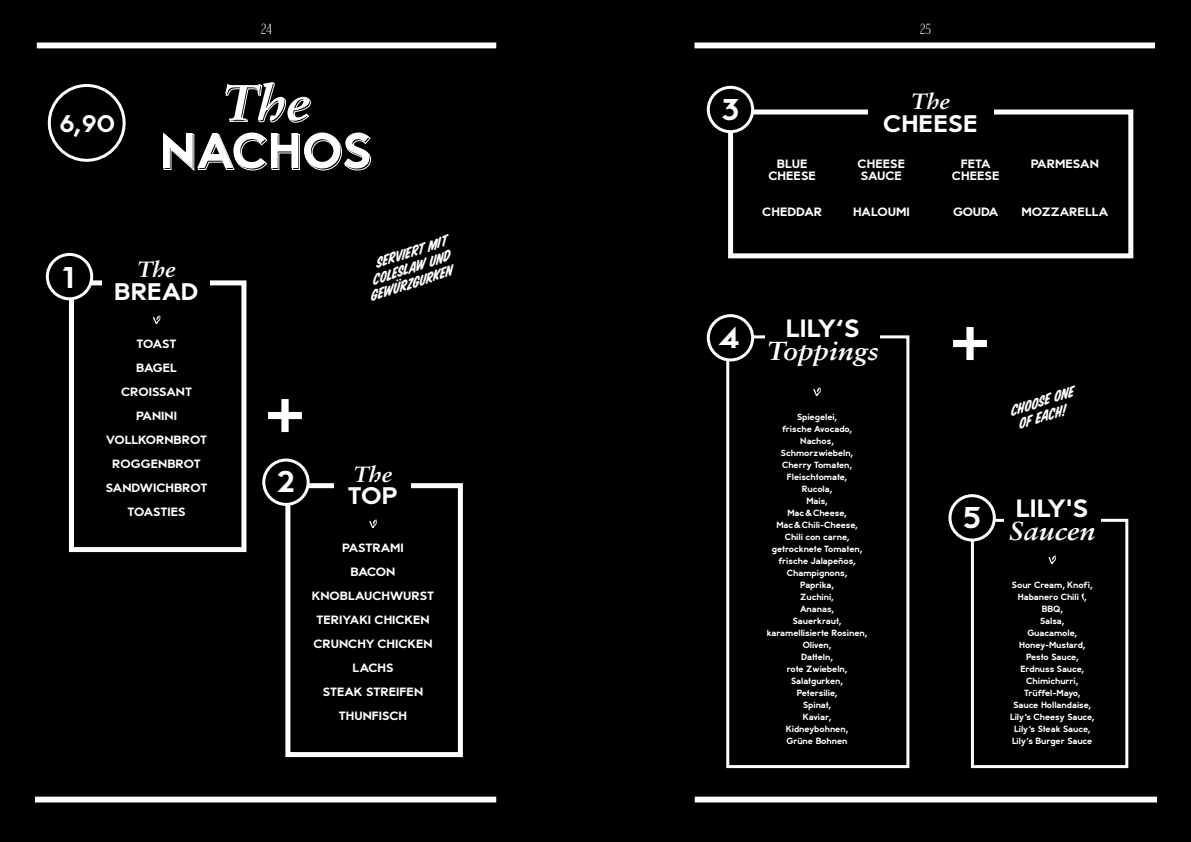
<style>
.page{position:relative;width:1191px;height:842px;background:#000}
.page>*{position:absolute;margin:0;border:0;box-sizing:border-box;transform-origin:0 0}
.t1{font:700 60px "Station 51";color:#fff}
.t2{font:700 50px "Station 51";letter-spacing:.02em;color:#fff}
.t3{font:italic 700 50px "Sabon LT Std";color:#fff;scale:1.07 1}
.t4{font:700 30px "Station 51";color:#fff;scale:1.07 1}
.t5{font:italic 700 26px "Sabon LT Std";color:#fff;scale:1.07 1}
.t6{font:700 25px "Station 51";color:#fff;scale:1.07 1}
.t7{font:700 24px "Station 51";color:#fff;scale:1.07 1}
.t8{font:italic 700 22px "Sabon LT Std";letter-spacing:-.01em;color:#fff;scale:1.07 1}
.t9{font:italic 16px/15px "House Sampler House Slant";color:#fff;text-align:right}
.t10{font:300 condensed 14.6px "New Face";color:#fff;scale:1.07 1}
.t11{font:700 12.1px/12px "Station 51";color:#fff;text-align:center;scale:1.07 1}
.t12{font:700 12px/24px "Station 51";color:#fff;text-align:center;scale:1.07 1}
.t13{font:700 9px/12px "Station 51";letter-spacing:-.005em;color:#fff;text-align:center}
</style>
<div class="page">
<div style="left:37px;top:43px;width:459px;height:5px;background:#fff"></div>
<div style="left:694px;top:43px;width:461px;height:5px;background:#fff"></div>
<div style="left:35px;top:797px;width:461px;height:5px;background:#fff"></div>
<div style="left:694px;top:797px;width:463px;height:5px;background:#fff"></div>
<svg style="left:226px;top:83px;width:85px;height:40px;background:#252525"></svg>
<svg style="left:164px;top:133px;width:207px;height:38px;background:#202020"></svg>
<div style="left:285px;top:483px;width:178px;height:274px;border:5px solid #fff"></div>
<svg style="left:369px;top:519px;width:9px;height:10px"></svg>
<div style="left:264px;top:460px;width:44px;height:44px;background:#000;border-radius:50%"></div>
<div style="left:262px;top:458px;width:48px;height:48px;border:3px solid #fff;border-radius:50%"></div>
<div style="left:334px;top:465px;width:77px;height:50px;background:#000"></div>
<div style="left:69px;top:280px;width:177px;height:272px;border:5px solid #fff"></div>
<svg style="left:153px;top:315px;width:8px;height:10px"></svg>
<div style="left:47px;top:254px;width:45px;height:45px;background:#000;border-radius:50%"></div>
<div style="left:46px;top:253px;width:47px;height:47px;border:3px solid #fff;border-radius:50%"></div>
<div style="left:103px;top:260px;width:107px;height:50px;background:#000"></div>
<div style="left:971px;top:519px;width:157px;height:249px;border:3px solid #fff"></div>
<div style="left:1003px;top:498px;width:97px;height:58px;background:#000"></div>
<svg style="left:1048px;top:555px;width:8px;height:10px"></svg>
<svg style="left:1081px;top:593px;width:3px;height:7px"></svg>
<div style="left:950px;top:496px;width:44px;height:44px;background:#000;border-radius:50%"></div>
<div style="left:948px;top:494px;width:47px;height:47px;border:3px solid #fff;border-radius:50%"></div>
<div style="left:728px;top:110px;width:405px;height:148px;border:5px solid #fff"></div>
<div style="left:708px;top:87px;width:44px;height:45px;background:#000;border-radius:50%"></div>
<div style="left:707px;top:86px;width:47px;height:47px;border:3px solid #fff;border-radius:50%"></div>
<div style="left:867px;top:92px;width:126px;height:51px;background:#000"></div>
<div style="left:726px;top:335px;width:183px;height:433px;border:3px solid #fff"></div>
<div style="left:765px;top:318px;width:115px;height:59px;background:#000"></div>
<svg style="left:813px;top:387px;width:8px;height:10px"></svg>
<div style="left:708px;top:316px;width:44px;height:44px;background:#000;border-radius:50%"></div>
<div style="left:707px;top:314px;width:47px;height:47px;border:3px solid #fff;border-radius:50%"></div>
<div style="left:48px;top:84px;width:78px;height:78px;border:3px solid #fff;border-radius:50%"></div>
<h3 class="t7" style="left:59px;top:109px;width:53px">6,90</h3>
<h3 class="t10" style="left:261px;top:22px;width:12px">24</h3>
<h3 class="t10" style="left:919px;top:22px;width:12px">25</h3>
<h2 class="t3" style="left:222px;top:72px;width:84px">The</h2>
<h2 class="t2" style="left:160px;top:121px;width:213px">NACHOS</h2>
<h3 class="t4" style="left:721px;top:92px;width:19px">3</h3>
<h3 class="t8" style="left:911px;top:88px;width:38px">The</h3>
<h3 class="t7" style="left:883px;top:109px;width:90px">CHEESE</h3>
<h3 class="t11" style="left:768px;top:158px;width:46px">BLUE<br>CHEESE</h3>
<h3 class="t11" style="left:952px;top:158px;width:46px">FETA<br>CHEESE</h3>
<h3 class="t11" style="left:1030px;top:158px;width:65px">PARMESAN</h3>
<h3 class="t11" style="left:857px;top:158px;width:46px;text-align:left">CHEESE<br>SAUCE</h3>
<h3 class="t11" style="left:762px;top:206px;width:58px">CHEDDAR</h3>
<h3 class="t11" style="left:853px;top:206px;width:55px">HALOUMI</h3>
<h3 class="t11" style="left:953px;top:206px;width:44px">GOUDA</h3>
<h3 class="t11" style="left:1021px;top:206px;width:83px">MOZZARELLA</h3>
<h3 class="t4" style="left:62px;top:260px;width:13px">1</h3>
<h3 class="t8" style="left:137px;top:256px;width:38px">The</h3>
<h3 class="t7" style="left:114px;top:277px;width:80px">BREAD</h3>
<h3 class="t12" style="left:106px;top:332px;width:97px">TOAST<br>BAGEL<br>CROISSANT<br>PANINI<br>VOLLKORNBROT<br>ROGGENBROT<br>SANDWICHBROT<br>TOASTIES</h3>
<h3 class="t9" style="left:358px;top:262px;width:91px;rotate:-18deg">serviert mit coleslaw und gewurzgurken</h3>
<h3 class="t4" style="left:718px;top:320px;width:22px">4</h3>
<h3 class="t6" style="left:786px;top:313px;width:70px">LILY‘S</h3>
<h3 class="t5" style="left:767px;top:335px;width:106px">Toppings</h3>
<h1 class="t1" style="left:949px;top:303px;width:42px">+</h1>
<h3 class="t9" style="left:1007px;top:405px;width:68px;rotate:-18deg">Choose one</h3>
<h1 class="t1" style="left:264px;top:375px;width:42px">+</h1>
<h3 class="t9" style="left:1015px;top:418px;width:51px;rotate:-18deg">of each!</h3>
<p class="t13" style="left:767px;top:411px;width:102px">Spiegelei,<br>frische Avocado,<br>Nachos,<br>Schmorzwiebeln,<br>Cherry Tomaten,<br>Fleischtomate,<br>Rucola,<br>Mais,<br>Mac&amp;Cheese,<br>Mac&amp;Chili-Cheese,<br>Chili con carne, getrocknete Tomaten, frische Jalapeños,<br>Champignons,<br>Paprika,<br>Zuchini,<br>Ananas,<br>Sauerkraut, karamellisierte Rosinen,<br>Oliven,<br>Datteln,<br>rote Zwiebeln,<br>Salatgurken,<br>Petersilie,<br>Spinat,<br>Kaviar,<br>Kidneybohnen,<br>Grüne Bohnen</p>
<h3 class="t4" style="left:277px;top:464px;width:18px">2</h3>
<h3 class="t8" style="left:353px;top:461px;width:38px">The</h3>
<h3 class="t7" style="left:348px;top:481px;width:48px">TOP</h3>
<h3 class="t6" style="left:1015px;top:493px;width:69px">LILY'S</h3>
<h3 class="t5" style="left:1008px;top:515px;width:82px">Saucen</h3>
<h3 class="t4" style="left:963px;top:500px;width:19px">5</h3>
<h3 class="t12" style="left:342px;top:536px;width:59px">PASTRAMI</h3>
<h3 class="t11" style="left:350px;top:566px;width:44px">BACON</h3>
<h3 class="t12" style="left:312px;top:584px;width:116px">KNOBLAUCHWURST<br>TERIYAKI CHICKEN<br>CRUNCHY CHICKEN<br>LACHS<br>STEAK STREIFEN<br>THUNFISCH</h3>
<p class="t13" style="left:1010px;top:579px;width:86px">Sour Cream, Knofi,<br>Habanero Chili ,<br>BBQ,<br>Salsa,<br>Guacamole,<br>Honey-Mustard,<br>Pesto Sauce,<br>Erdnuss Sauce,<br>Chimichurri,<br>Trüffel-Mayo,<br>Sauce Hollandaise,<br>Lily‘s Cheesy Sauce,<br>Lily‘s Steak Sauce,<br>Lily‘s Burger Sauce</p>
</div>
